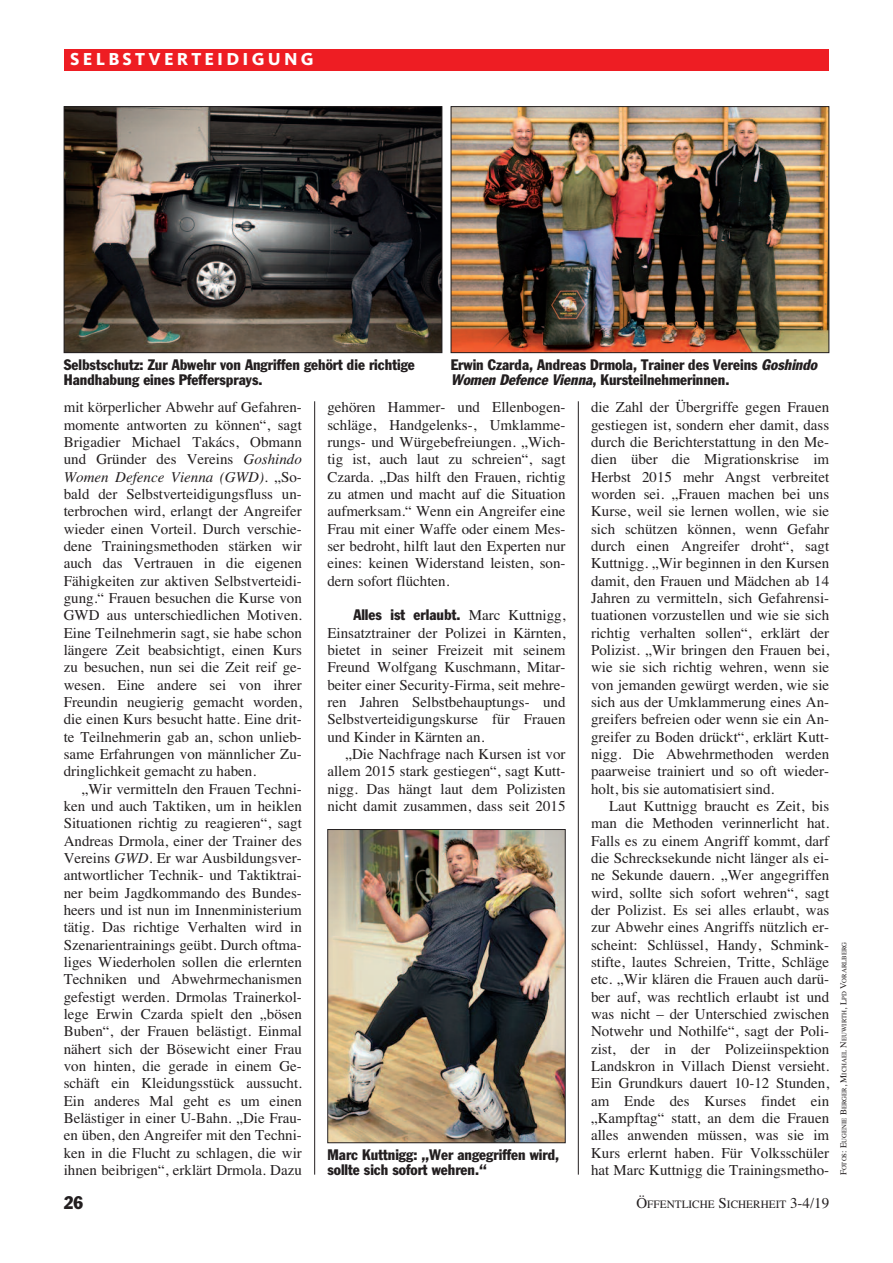
<style>
.page{position:relative;width:893px;height:1263px;background:#fff}
.page>*{position:absolute;margin:0;border:0;box-sizing:border-box;transform-origin:0 0}
.t1{font:800 18px "Kievit";letter-spacing:.175em;color:#fff}
.t2{font:condensed 18px "Franklin Gothic";color:#231f20}
.t3{font:15px/17.2px "Times";color:#231f20;text-align:justify}
.t4{font:condensed 15px/15.8px "Franklin Gothic";color:#231f20}
.t5{font:11.25px "Times";color:#231f20}
.t6{font:6.75px "Times";color:#231f20}
.s1{font-style:italic}
.s2{font-family:"Times";font-stretch:normal}
.s3{font-size:15px}
.s4{font-size:9px}
</style>
<div class="page">
<div style="left:64px;top:49px;width:764px;height:21px;background:#ee1d23"></div>
<hr style="left:314px;top:401px;width:1px;height:773px;background:#231f20">
<hr style="left:578px;top:401px;width:1px;height:773px;background:#231f20">
<img style="left:329px;top:831px;width:235px;height:310px">
<div style="left:327px;top:829px;width:239px;height:314px;border:1px solid #231f20"></div>
<img style="left:66px;top:108px;width:374px;height:243px">
<div style="left:64px;top:106px;width:378px;height:247px;border:1px solid #231f20"></div>
<img style="left:453px;top:108px;width:374px;height:243px">
<div style="left:451px;top:106px;width:378px;height:247px;border:1px solid #231f20"></div>
<p class="t1" style="left:70px;top:53px;width:245px">SELBSTVERTEIDIGUNG</p>
<p class="t4" style="left:64px;top:357px;width:353px">Selbstschutz: Zur Abwehr von Angriffen gehört die richtige<br>Handhabung eines Pfeffersprays.</p>
<p class="t4" style="left:451px;top:357px;width:371px">Erwin Czarda, Andreas Drmola, Trainer des Vereins <span class="s1">Goshindo<br>WomenDefenceVienna</span>, Kursteilnehmerinnen.</p>
<p class="t3" style="left:64px;top:399px;width:240px">mit körperlicher Abwehr auf Gefahren&shy;momente antworten zu können“, sagt Brigadier Michael Takács, Obmann und Gründer des Vereins <span class="s1">Goshindo Women Defence Vienna (GWD).</span> „So&shy;bald der Selbstverteidigungsfluss un&shy;terbrochen wird, erlangt der Angreifer wieder einen Vorteil. Durch verschie&shy;dene Trainingsmethoden stärken wir auch das Vertrauen in die eigenen Fähigkeiten zur aktiven Selbstverteidi&shy;gung.“ Frauen besuchen die Kurse von GWD aus unterschiedlichen Motiven.<br>Eine Teilnehmerin sagt, sie habe schon längere Zeit beabsichtigt, einen Kurs zu besuchen, nun sei die Zeit reif ge&shy;wesen. Eine andere sei von ihrer Freundin neugierig gemacht worden, die einen Kurs besucht hatte. Eine drit&shy;te Teilnehmerin gab an, schon unlieb&shy;same Erfahrungen von männlicher Zu&shy;dringlichkeit gemacht zu haben.</p>
<p class="t3" style="left:64px;top:780px;width:240px;text-indent:18px">„Wir vermitteln den Frauen Techni&shy;ken und auch Taktiken, um in heiklen Situationen richtig zu reagieren“, sagt Andreas Drmola, einer der Trainer des Vereins <span class="s1">GWD.</span> Er war Ausbildungsver&shy;antwortlicher Technik- und Taktiktrai&shy;ner beim Jagdkommando des Bundes&shy;heers und ist nun im Innenministerium tätig. Das richtige Verhalten wird in Szenarientrainings geübt. Durch oftma&shy;liges Wiederholen sollen die erlernten Techniken und Abwehrmechanismen gefestigt werden. Drmolas Trainerkol&shy;lege Erwin Czarda spielt den „bösen Buben“, der Frauen belästigt. Einmal nähert sich der Bösewicht einer Frau von hinten, die gerade in einem Ge&shy;schäft ein Kleidungsstück aussucht.<br>Ein anderes Mal geht es um einen Belästiger in einer U-Bahn. „Die Frau&shy;en üben, den Angreifer mit den Techni&shy;ken in die Flucht zu schlagen, die wir ihnen beibrigen“, erklärt Drmola. Dazu</p>
<p class="t3" style="left:327px;top:399px;width:240px">gehören Hammer- und Ellenbogen&shy;schläge, Handgelenks-, Umklamme&shy;rungs- und Würgebefreiungen. „Wich&shy;tig ist, auch laut zu schreien“, sagt Czarda. „Das hilft den Frauen, richtig zu atmen und macht auf die Situation aufmerksam.“ Wenn ein Angreifer eine Frau mit einer Waffe oder einem Mes&shy;ser bedroht, hilft laut den Experten nur eines: keinen Widerstand leisten, son&shy;dern sofort flüchten.</p>
<p class="t4" style="left:353px;top:608px;width:214px">Alles ist erlaubt. <span class="s2">Marc Kuttnigg,</span></p>
<p class="t3" style="left:327px;top:624px;width:240px">Einsatztrainer der Polizei in Kärnten, bietet in seiner Freizeit mit seinem Freund Wolfgang Kuschmann, Mitar&shy;beiter einer Security-Firma, seit mehre&shy;ren Jahren Selbstbehauptungs- und Selbstverteidigungskurse für Frauen und Kinder in Kärnten an.</p>
<p class="t3" style="left:327px;top:745px;width:240px;text-indent:18px">„Die Nachfrage nach Kursen ist vor allem 2015 stark gestiegen“, sagt Kutt&shy;nigg. Das hängt laut dem Polizisten nicht damit zusammen, dass seit 2015</p>
<p class="t4" style="left:327px;top:1147px;width:233px">Marc Kuttnigg: „Wer angegriffen wird, sollte sich sofort wehren.“</p>
<p class="t3" style="left:591px;top:399px;width:240px">die Zahl der Übergriffe gegen Frauen gestiegen ist, sondern eher damit, dass durch die Berichterstattung in den Me&shy;dien über die Migrationskrise im Herbst 2015 mehr Angst verbreitet worden sei. „Frauen machen bei uns Kurse, weil sie lernen wollen, wie sie sich schützen können, wenn Gefahr durch einen Angreifer droht“, sagt Kuttnigg. „Wir beginnen in den Kursen damit, den Frauen und Mädchen ab 14<br>Jahren zu vermitteln, sich Gefahrensi&shy;tuationen vorzustellen und wie sie sich richtig verhalten sollen“, erklärt der Polizist. „Wir bringen den Frauen bei, wie sie sich richtig wehren, wenn sie von jemanden gewürgt werden, wie sie sich aus der Umklammerung eines An&shy;greifers befreien oder wenn sie ein An&shy;greifer zu Boden drückt“, erklärt Kutt&shy;nigg. Die Abwehrmethoden werden paarweise trainiert und so oft wieder&shy;holt, bis sie automatisiert sind.</p>
<p class="t3" style="left:591px;top:797px;width:240px;text-indent:18px">Laut Kuttnigg braucht es Zeit, bis man die Methoden verinnerlicht hat.<br>Falls es zu einem Angriff kommt, darf die Schrecksekunde nicht länger als ei&shy;ne Sekunde dauern. „Wer angegriffen wird, sollte sich sofort wehren“, sagt der Polizist. Es sei alles erlaubt, was zur Abwehr eines Angriffs nützlich er&shy;scheint: Schlüssel, Handy, Schmink&shy;stifte, lautes Schreien, Tritte, Schläge etc. „Wir klären die Frauen auch darü&shy;ber auf, was rechtlich erlaubt ist und was nicht – der Unterschied zwischen Notwehr und Nothilfe“, sagt der Poli&shy;zist, der in der Polizeiinspektion Landskron in Villach Dienst versieht.<br>Ein Grundkurs dauert 10-12 Stunden, am Ende des Kurses findet ein „Kampftag“ statt, an dem die Frauen alles anwenden müssen, was sie im Kurs erlernt haben. Für Volksschüler hat Marc Kuttnigg die Trainingsmetho-</p>
<p class="t2" style="left:64px;top:1196px;width:21px">26</p>
<p class="t5" style="left:636px;top:1198px;width:194px"><span class="s3">Ö</span>FFENTLICHE <span class="s3">S</span>ICHERHEIT <span class="s3">3-4/19</span></p>
<p class="t6" style="left:840px;top:1175px;width:235px;rotate:-90deg"><span class="s4">F</span>OTOS<span class="s4">: E</span>UGENIE <span class="s4">B</span>ERGER<span class="s4">, M</span>ICHAEL <span class="s4">N</span>EUWIRTH<span class="s4">, L</span>PD <span class="s4">V</span>ORARLBERG</p>
</div>
